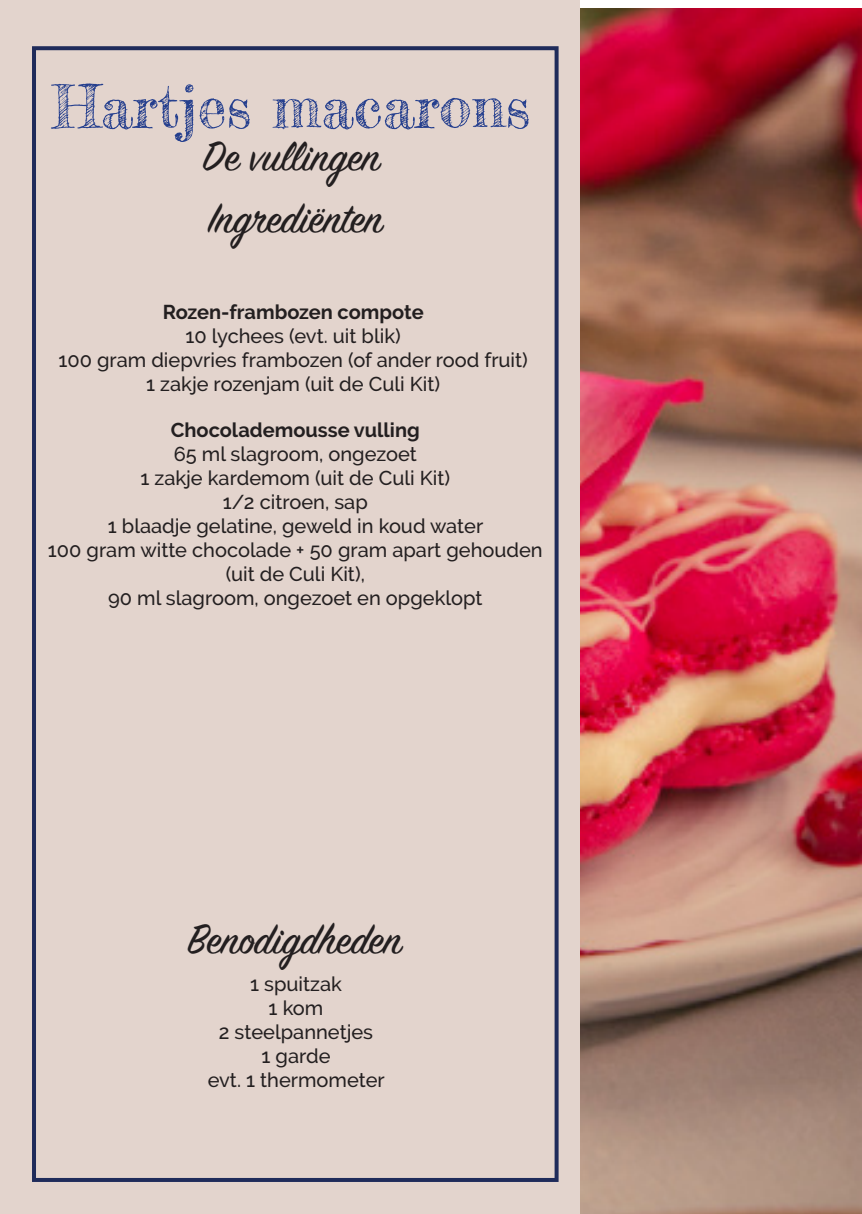
<style>
.page{position:relative;width:862px;height:1214px;background:#fff}
.page>*{position:absolute;margin:0;border:0;box-sizing:border-box;transform-origin:0 0}
.t1{font:58px "Frederickathe Great";color:#253f8e}
.t2{font:46px "Sign Painter House Script";color:#231f20}
.t3{font:500 20px/24px "Raleway";color:#231f20;text-align:center}
.t4{font:700 20px/24px "Raleway";color:#231f20;text-align:center}
.s1{font-weight:500}
</style>
<div class="page">
<img style="left:580px;top:9px;width:282px;height:1204px">
<div style="left:0;top:0;width:580px;height:1213px;background:#e3d4cd"></div>
<div style="left:32px;top:46px;width:526px;height:1135px;border:4px solid #1f2b5a"></div>
<p class="t1" style="left:53px;top:71px;width:479px">Hartjes macarons</p>
<p class="t2" style="left:202px;top:128px;width:179px">De vullingen</p>
<p class="t2" style="left:208px;top:190px;width:176px">Ingrediënten</p>
<p class="t4" style="left:163px;top:299px;width:262px">Rozen-frambozen compote<br><span class="s1">10 lychees (evt. uit blik)</span></p>
<p class="t3" style="left:58px;top:347px;width:471px">100 gram diepvries frambozen (of ander rood fruit)</p>
<p class="t3" style="left:146px;top:371px;width:295px">1 zakje rozenjam (uit de Culi Kit)</p>
<p class="t4" style="left:171px;top:418px;width:251px">Chocolademousse vulling</p>
<p class="t3" style="left:174px;top:442px;width:245px">65 ml slagroom, ongezoet</p>
<p class="t3" style="left:108px;top:466px;width:377px">1 zakje kardemom (uit de Culi Kit)<br>1/2 citroen, sap<br>1 blaadje gelatine, geweld in koud water</p>
<p class="t3" style="left:48px;top:538px;width:496px">100 gram witte chocolade + 50 gram apart gehouden (uit de Culi Kit),</p>
<p class="t3" style="left:108px;top:586px;width:376px">90 ml slagroom, ongezoet en opgeklopt</p>
<p class="t2" style="left:187px;top:911px;width:216px">Benodigdheden</p>
<p class="t3" style="left:250px;top:971px;width:93px">1 spuitzak</p>
<p class="t3" style="left:269px;top:995px;width:56px">1 kom</p>
<p class="t3" style="left:219px;top:1019px;width:156px">2 steelpannetjes</p>
<p class="t3" style="left:261px;top:1043px;width:71px">1 garde</p>
<p class="t3" style="left:208px;top:1067px;width:179px">evt. 1 thermometer</p>
</div>
